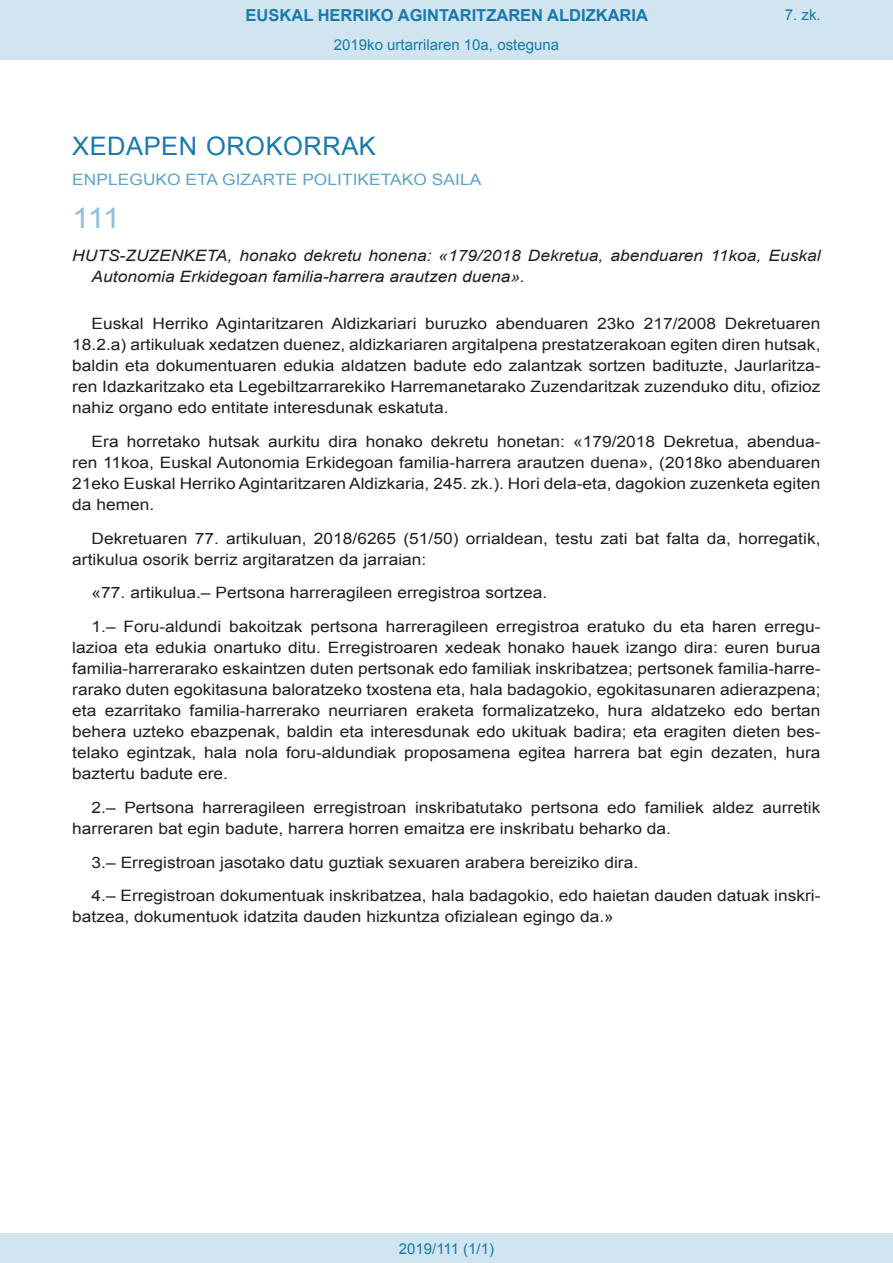
<style>
.page{position:relative;width:893px;height:1263px;background:#fff}
.page>*{position:absolute;margin:0;border:0;box-sizing:border-box;transform-origin:0 0}
.BOPVOrden{font:28.5px "Arial";color:#90c0db;scale:1.11 1}
.BOPVSeccion{font:25.5px "Arial";letter-spacing:.02em;color:#1879ad}
.t1{font:700 16.5px "Arial";color:#1879ad}
.BOPVDetalle{font:15.6px/21px "Arial";color:#231f20;text-align:justify;scale:1.11 1}
.BOPVTitulo{font:italic 15.6px/21px "Arial";color:#231f20;scale:1.11 1}
.BOPVOrganismo{font:15.6px "Arial";letter-spacing:.005em;color:#5ea4ca;scale:1.11 1}
.Paginacion_Centro{font:15px "Arial";color:#1879ad}
</style>
<div class="page">
<div style="left:0;top:0;width:893px;height:60px;background:#d0e5f0"></div>
<div style="left:0;top:1233px;width:893px;height:30px;background:#d0e5f0"></div>
<p class="t1" style="left:246px;top:4px;width:404px">EUSKAL HERRIKO AGINTARITZAREN ALDIZKARIA</p>
<p class="Paginacion_Centro" style="left:334px;top:35px;width:227px">2019ko urtarrilaren 10a, osteguna</p>
<p class="Paginacion_Centro" style="left:785px;top:5px;width:37px">7. zk.</p>
<p class="BOPVSeccion" style="left:72px;top:129px;width:305px">XEDAPEN OROKORRAK</p>
<p class="BOPVOrganismo" style="left:72px;top:169px;width:370px">ENPLEGUKO ETA GIZARTE POLITIKETAKO SAILA</p>
<p class="BOPVOrden" style="left:72px;top:199px;width:45px">111</p>
<p class="BOPVTitulo" style="left:92px;top:246px;width:658px;text-indent:-19px">HUTS-ZUZENKETA, honako dekretu honena: «179/2018 Dekretua, abenduaren 11koa, Euskal<br>Autonomia Erkidegoan familia-harrera arautzen duena».</p>
<p class="BOPVDetalle" style="left:72px;top:313px;width:676px;text-indent:19px">Euskal Herriko Agintaritzaren Aldizkariari buruzko abenduaren 23ko 217/2008 Dekretuaren 18.2.a) artikuluak xedatzen duenez, aldizkariaren argitalpena prestatzerakoan egiten diren hutsak, baldin eta dokumentuaren edukia aldatzen badute edo zalantzak sortzen badituzte, Jaurlaritza&shy;ren Idazkaritzako eta Legebiltzarrarekiko Harremanetarako Zuzendaritzak zuzenduko ditu, ofizioz nahiz organo edo entitate interesdunak eskatuta.</p>
<p class="BOPVDetalle" style="left:72px;top:431px;width:676px;text-indent:19px">Era horretako hutsak aurkitu dira honako dekretu honetan: «179/2018 Dekretua, abendua&shy;ren 11koa, Euskal Autonomia Erkidegoan familia-harrera arautzen duena», (2018ko abenduaren 21eko Euskal Herriko Agintaritzaren Aldizkaria, 245. zk.). Hori dela-eta, dagokion zuzenketa egiten da hemen.</p>
<p class="BOPVDetalle" style="left:72px;top:528px;width:676px;text-indent:19px">Dekretuaren 77. artikuluan, 2018/6265 (51/50) orrialdean, testu zati bat falta da, horregatik, artikulua osorik berriz argitaratzen da jarraian:</p>
<p class="BOPVDetalle" style="left:92px;top:582px;width:412px">«77. artikulua.– Pertsona harreragileen erregistroa sortzea.</p>
<p class="BOPVDetalle" style="left:72px;top:616px;width:676px;text-indent:19px">1.– Foru-aldundi bakoitzak pertsona harreragileen erregistroa eratuko du eta haren erregu&shy;lazioa eta edukia onartuko ditu. Erregistroaren xedeak honako hauek izango dira: euren burua familia-harrerarako eskaintzen duten pertsonak edo familiak inskribatzea; pertsonek familia-harre&shy;rarako duten egokitasuna baloratzeko txostena eta, hala badagokio, egokitasunaren adierazpena; eta ezarritako familia-harrerako neurriaren eraketa formalizatzeko, hura aldatzeko edo bertan behera uzteko ebazpenak, baldin eta interesdunak edo ukituak badira; eta eragiten dieten bes&shy;telako egintzak, hala nola foru-aldundiak proposamena egitea harrera bat egin dezaten, hura baztertu badute ere.</p>
<p class="BOPVDetalle" style="left:72px;top:797px;width:676px;text-indent:19px">2.– Pertsona harreragileen erregistroan inskribatutako pertsona edo familiek aldez aurretik harreraren bat egin badute, harrera horren emaitza ere inskribatu beharko da.</p>
<p class="BOPVDetalle" style="left:92px;top:852px;width:494px">3.– Erregistroan jasotako datu guztiak sexuaren arabera bereiziko dira.</p>
<p class="BOPVDetalle" style="left:72px;top:885px;width:676px;text-indent:19px">4.– Erregistroan dokumentuak inskribatzea, hala badagokio, edo haietan dauden datuak inskri&shy;batzea, dokumentuok idatzita dauden hizkuntza ofizialean egingo da.»</p>
<p class="Paginacion_Centro" style="left:399px;top:1238px;width:97px">2019/111 (1/1)</p>
</div>
